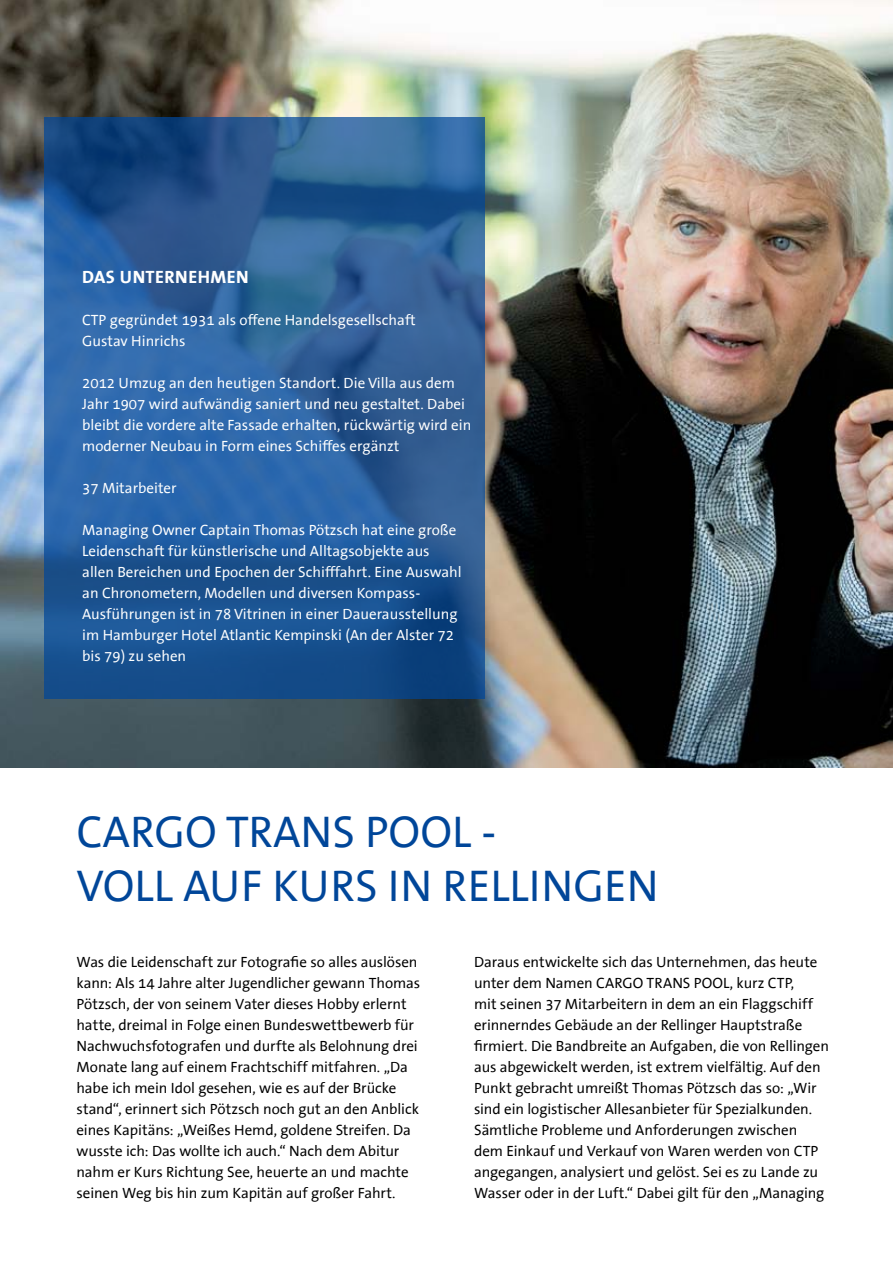
<style>
.page{position:relative;width:893px;height:1263px;background:#fff}
.page>*{position:absolute;margin:0;border:0;box-sizing:border-box;transform-origin:0 0}
.t1{font:45px/54px "The Sans Office";color:#004699}
.t2{font:700 18px "The Sans Office";letter-spacing:.025em;color:#fff}
.t3{font:15px/21px "The Sans Office";letter-spacing:-.01em;color:#000}
.t4{font:15px/21px "The Sans Office";color:#fff}
</style>
<div class="page">
<img style="left:0;top:0;width:893px;height:768px">
<svg style="left:44px;top:118px;width:441px;height:581px"></svg>
<p class="t2" style="left:82px;top:267px;width:168px">DAS UNTERNEHMEN</p>
<p class="t4" style="left:82px;top:310px;width:335px">CTP gegründet 1931 als offene Handelsgesellschaft<br>Gustav Hinrichs</p>
<p class="t4" style="left:82px;top:373px;width:391px">2012 Umzug an den heutigen Standort. Die Villa aus dem Jahr 1907 wird aufwändig saniert und neu gestaltet. Dabei bleibt die vordere alte Fassade erhalten, rückwärtig wird ein moderner Neubau in Form eines Schiffes ergänzt</p>
<p class="t4" style="left:82px;top:478px;width:96px">37 Mitarbeiter</p>
<p class="t4" style="left:82px;top:520px;width:381px">Managing Owner Captain Thomas Pötzsch hat eine große Leidenschaft für künstlerische und Alltagsobjekte aus allen Bereichen und E pochen der Schifffahrt. Eine Auswahl an Chronometern, Modellen und diversen Kompass-Ausführungen ist in 78 Vitrinen in einer Dauerausstellung im Hamburger Hotel Atlantic Kempinski (An der Alster 72 bis 79) zu sehen</p>
<h1 class="t1" style="left:77px;top:806px;width:421px">CARGO TRANS POOL -<br>Voll</h1>
<h1 class="t1" style="left:183px;top:860px;width:141px">au f Kurs</h1>
<h1 class="t1" style="left:388px;top:860px;width:264px">in Rellingen</h1>
<p class="t3" style="left:77px;top:952px;width:345px">Was die Leidenschaft zur Fotografie so alles auslösen kann: Als 14 Jahre alter Jugendlicher gewann Thomas Pötzsch, der von seinem Vater dieses Hobby erlernt hatte, dreimal in Folge einen Bundeswettbewerb für Nachwuchsfotografen und durfte als Belohnung drei Monate lang auf einem Frachtschiff mitfahren. „Da habe ich mein Idol gesehen, wie es auf der Brücke stand“, erinnert sich Pötzsch noch gut an den Anblick eines Kapitäns: „Weißes Hemd, goldene Streifen. Da wusste ich: Das wollte ich auch.“ Nach dem Abitur nahm er Kurs Richtung See, heuerte an und machte seinen Weg bis hin zum Kapitän auf großer Fahrt.</p>
<p class="t3" style="left:474px;top:952px;width:356px">Daraus entwickelte sich das Unternehmen, das heute unter dem Namen CARGO TRANS POOL, kurz CTP,<br>mit seinen 37 Mitarbeitern in dem an ein Flaggschiff erinnerndes Gebäude an der Rellinger Hauptstraße firmiert. Die Bandbreite an Aufgaben, die von Rellingen aus abgewickelt werden, ist extrem vielfältig. Auf den Punkt gebracht umreißt Thomas Pötzsch das so: „Wir sind ein logistischer Allesanbieter für Spezialkunden.<br>Sämtliche Probleme und Anforderungen zwischen dem Einkauf und Verkauf von Waren werden von CTP angegangen, analysiert und gelöst. Sei es zu Lande zu Wasser oder in der Luft.“ Dabei gilt für den „Managing</p>
</div>
